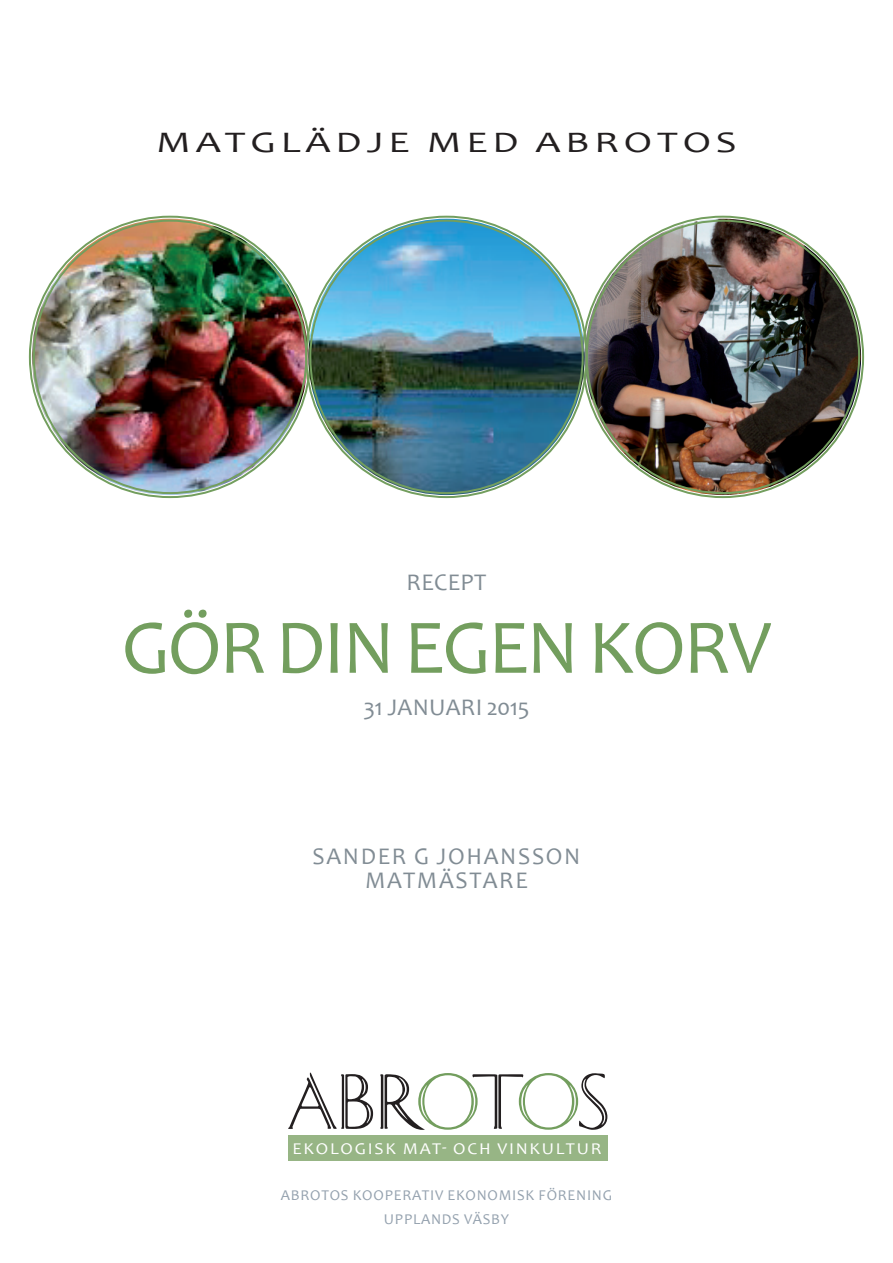
<style>
.page{position:relative;width:893px;height:1263px;background:#fff}
.page>*{position:absolute;margin:0;border:0;box-sizing:border-box;transform-origin:0 0}
.t1{font:78px "Candara";letter-spacing:-.03em;color:#739e5e}
.t2{font:77.7px "Caesar";letter-spacing:-.07em;color:#231f20}
.t3{font:30px "Candara";letter-spacing:.12em;color:#231f20;scale:1.36 1}
.t4{font:24px "Candara";letter-spacing:.05em;color:#818c94}
.t5{font:24px "Candara";letter-spacing:.07em;color:#818c94}
.t6{font:24px "Candara";letter-spacing:.005em;color:#818c94}
.t7{font:16.5px "Candara";letter-spacing:.1em;color:#fff;scale:1.08 1}
.t8{font:15px/24px "Candara";letter-spacing:.05em;color:#94a1ae}
.s1{color:#739e5e}
</style>
<div class="page">
<div style="left:288px;top:1135px;width:319px;height:26px;background:#97b585"></div>
<img style="left:32px;top:219px;width:276px;height:276px;border-radius:138px">
<img style="left:585px;top:219px;width:276px;height:276px;border-radius:138px">
<img style="left:308px;top:219px;width:277px;height:276px;border-radius:138px">
<h3 class="t3" style="left:156px;top:123px;width:247px">MATGLÄDJE MED</h3>
<h3 class="t3" style="left:536px;top:123px;width:149px">ABROTOS</h3>
<h3 class="t4" style="left:407px;top:567px;width:81px">RECEPT</h3>
<h1 class="t1" style="left:122px;top:598px;width:651px">GÖR DIN EGEN KORV</h1>
<h3 class="t6" style="left:364px;top:692px;width:167px">31 JANUAR I 2015</h3>
<h3 class="t5" style="left:313px;top:841px;width:221px">SANDER G JOHANSSO</h3>
<h3 class="t4" style="left:564px;top:841px;width:18px">N</h3>
<h3 class="t4" style="left:365px;top:865px;width:164px">MATMÄSTAR E</h3>
<h2 class="t2" style="left:288px;top:1062px;width:324px">ABR<span class="s1">O</span>T<span class="s1">O</span>S</h2>
<p class="t7" style="left:292px;top:1138px;width:288px">EKOLOGISK MAT- OCH VINKULTUR</p>
<p class="t8" style="left:384px;top:1183px;width:230px;text-indent:10px">ERATIV EKONOM ISK FÖRENING<br>U PPLAND</p>
<p class="t8" style="left:281px;top:1183px;width:83px">ABROTOS KOOP</p>
<p class="t8" style="left:452px;top:1207px;width:58px">S VÄSBY</p>
</div>
